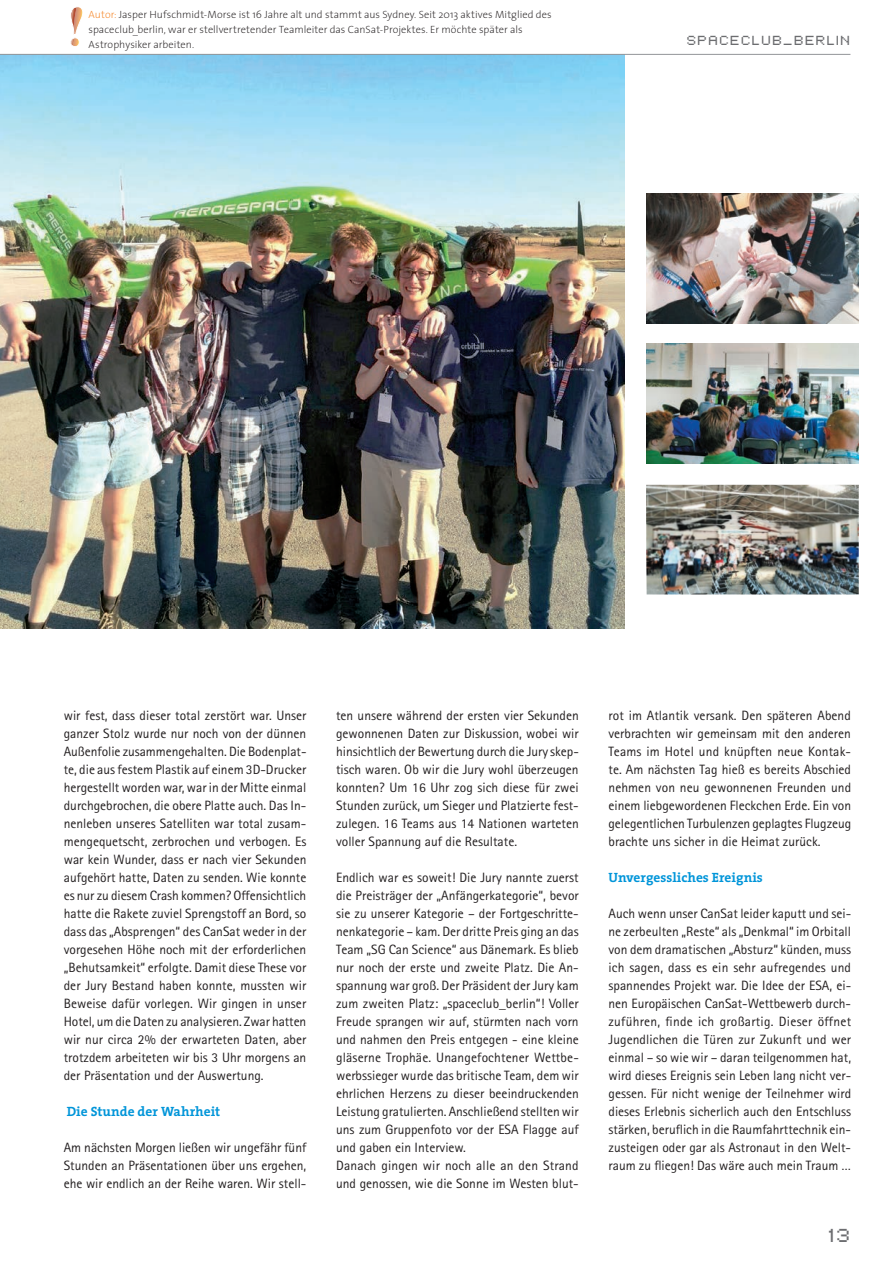
<style>
.page{position:relative;width:893px;height:1263px;background:#fff}
.page>*{position:absolute;margin:0;border:0;box-sizing:border-box;transform-origin:0 0}
.t1{font:15px "Pixel FJ8 pt 1 Normal";color:#6c6d70}
.t2{font:13.5px/18px "Rotis Sans Serif";color:#231f20;text-align:justify}
.t3{font:700 13.5px "The Serif";color:#0095d9}
.t4{font:200 10.5px/15px "The Sans";letter-spacing:.005em;color:#231f20}
.t5{font:10.5px "Pixel FJ8 pt 1 Normal";letter-spacing:.16em;color:#6c6d70}
.s1{color:#f58220}
</style>
<div class="page">
<img style="left:0;top:55px;width:624px;height:574px">
<hr style="left:0;top:54px;width:850px;height:1px;background:#939598">
<svg style="left:71px;top:7px;width:12px;height:39px"></svg>
<img style="left:646px;top:194px;width:213px;height:129px">
<img style="left:646px;top:344px;width:213px;height:120px">
<img style="left:646px;top:485px;width:213px;height:109px">
<p class="t4" style="left:89px;top:7px;width:465px"><span class="s1">Autor:</span> Jasper Hufschmidt-Morse ist 16 Jahre alt und stammt aus Sydney. Seit 2013 aktives Mitglied des spaceclub_berlin, war er stellvertretender Teamleiter das CanSat-Projektes. Er möchte später als<br>Astrophysiker arbeiten.</p>
<p class="t5" style="left:687px;top:32px;width:165px">SPACECLUB_BERLIN</p>
<p class="t2" style="left:64px;top:706px;width:244px">wir fest, dass dieser total zerstört war. Unser ganzer Stolz wurde nur noch von der dünnen Außenfolie zusammengehalten. Die Bodenplat&shy;te, die aus festem Plastik auf einem 3D-Drucker hergestellt worden war, war in der Mitte einmal durchgebrochen, die obere Platte auch. Das In&shy;nenleben unseres Satelliten war total zusam&shy;mengequetscht, zerbrochen und verbogen. Es war kein Wunder, dass er nach vier Sekunden aufgehört hatte, Daten zu senden. Wie konnte es nur zu diesem Crash kommen? Offensichtlich hatte die Rakete zuviel Sprengstoff an Bord, so dass das „Absprengen“ des CanSat weder in der vorgesehen Höhe noch mit der erforderlichen „Behutsamkeit“ erfolgte. Damit diese These vor der Jury Bestand haben konnte, mussten wir Beweise dafür vorlegen. Wir gingen in unser Hotel, um die Daten zu analysieren. Zwar hatten wir nur circa 2% der erwarteten Daten, aber trotzdem arbeiteten wir bis 3 Uhr morgens an der Präsentation und der Auswertung.</p>
<p class="t3" style="left:67px;top:1100px;width:155px">Die Stunde der Wahrheit</p>
<p class="t2" style="left:64px;top:1138px;width:244px">Am nächsten Morgen ließen wir ungefähr fünf Stunden an Präsentationen über uns ergehen, ehe wir endlich an der Reihe waren. Wir stell-</p>
<p class="t2" style="left:336px;top:706px;width:244px">ten unsere während der ersten vier Sekunden gewonnenen Daten zur Diskussion, wobei wir hinsichtlich der Bewertung durch die Jury skep&shy;tisch waren. Ob wir die Jury wohl überzeugen konnten? Um 16 Uhr zog sich diese für zwei Stunden zurück, um Sieger und Platzierte fest&shy;zulegen. 16 Teams aus 14 Nationen warteten voller Spannung auf die Resultate.</p>
<p class="t2" style="left:336px;top:868px;width:244px;text-align:left">Endlich war es soweit! Die Jury nannte zuerst die Preisträger der „Anfängerkategorie“, bevor sie zu unserer Kategorie – der Fortgeschritte&shy;nenkategorie – kam. Der dritte Preis ging an das Team „SG Can Science“ aus Dänemark. Es blieb nur noch der erste und zweite Platz. Die An&shy;spannung war groß. Der Präsident der Jury kam zum zweiten Platz: „spaceclub_berlin“! Voller Freude sprangen wir auf, stürmten nach vorn und nahmen den Preis entgegen - eine kleine gläserne Trophäe. Unangefochtener Wettbe&shy;werbssieger wurde das britische Team, dem wir ehrlichen Herzens zu dieser beeindruckenden Leistung gratulierten. Anschließend stellten wir uns zum Gruppenfoto vor der ESA Flagge auf und gaben ein Interview.<br>Danach gingen wir noch alle an den Strand und genossen, wie die Sonne im Westen blut-</p>
<p class="t2" style="left:608px;top:706px;width:244px">rot im Atlantik versank. Den späteren Abend verbrachten wir gemeinsam mit den anderen Teams im Hotel und knüpften neue Kontak&shy;te. Am nächsten Tag hieß es bereits Abschied nehmen von neu gewonnenen Freunden und einem liebgewordenen Fleckchen Erde. Ein von gelegentlichen Turbulenzen geplagtes Flugzeug brachte uns sicher in die Heimat zurück.</p>
<p class="t3" style="left:608px;top:866px;width:156px">Unvergessliches Ereignis</p>
<p class="t2" style="left:608px;top:904px;width:244px">Auch wenn unser CanSat leider kaputt und sei&shy;ne zerbeulten „Reste“ als „Denkmal“ im Orbitall von dem dramatischen „Absturz“ künden, muss ich sagen, dass es ein sehr aufregendes und spannendes Projekt war. Die Idee der ESA, ei&shy;nen Europäischen CanSat-Wettbewerb durch&shy;zuführen, finde ich großartig. Dieser öffnet Jugendlichen die Türen zur Zukunft und wer einmal – so wie wir – daran teilgenommen hat, wird dieses Ereignis sein Leben lang nicht ver&shy;gessen. Für nicht wenige der Teilnehmer wird dieses Erlebnis sicherlich auch den Entschluss stärken, beruflich in die Raumfahrttechnik ein&shy;zusteigen oder gar als Astronaut in den Welt&shy;raum zu fliegen! Das wäre auch mein Traum …</p>
<p class="t1" style="left:829px;top:1223px;width:23px">13</p>
</div>
